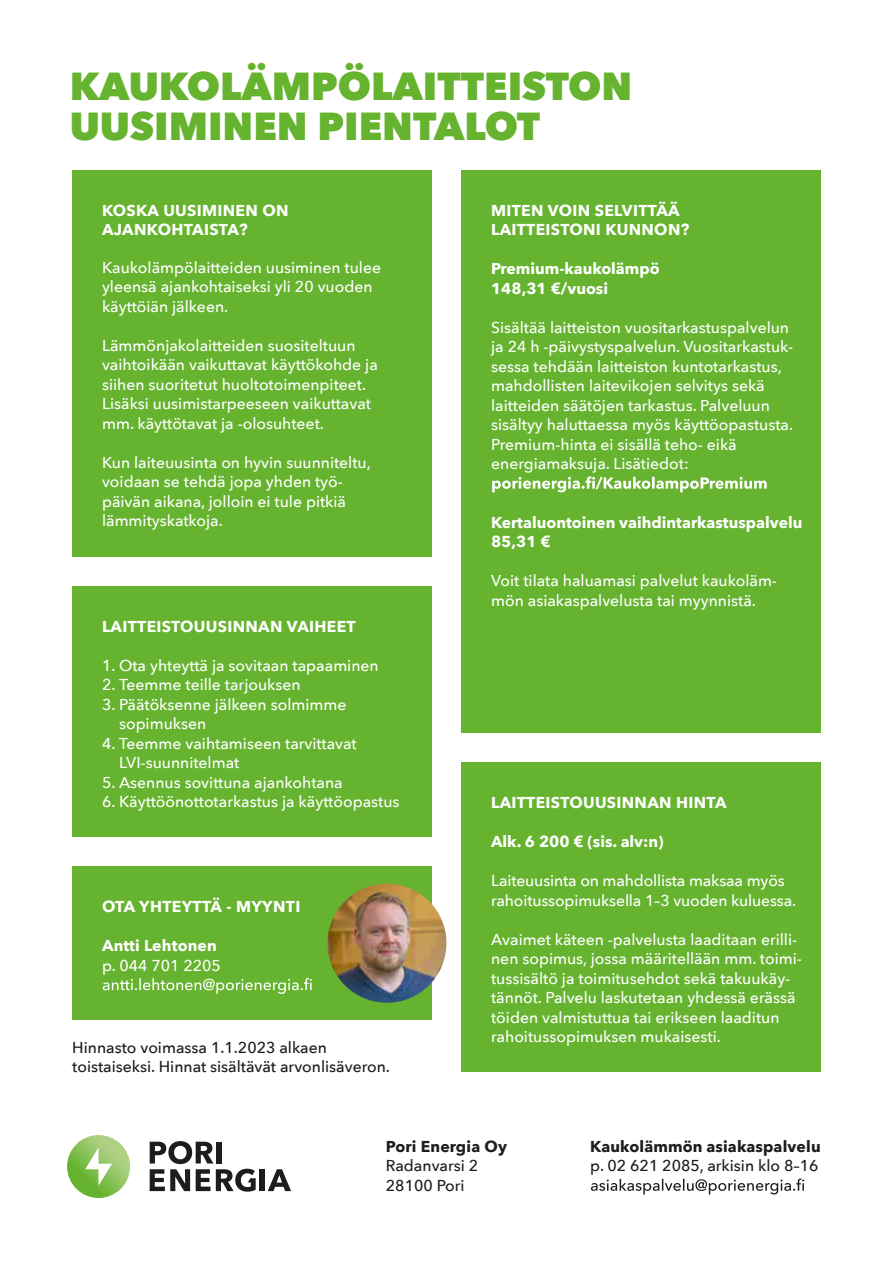
<style>
.page{position:relative;width:893px;height:1263px;background:#fff}
.page>*{position:absolute;margin:0;border:0;box-sizing:border-box;transform-origin:0 0}
.t1{font:800 39px/40.5px "Avenir Next";color:#65b32e}
.t2{font:500 15.75px/19.5px "Avenir Next";color:#fff}
.t3{font:700 15.75px/19.5px "Avenir Next";letter-spacing:.01em;color:#fff}
.t4{font:500 15.75px/19.5px "Avenir Next";color:#1d1d1b}
.t5{font:700 15.75px "Avenir Next";letter-spacing:.01em;color:#1d1d1b}
</style>
<div class="page">
<div style="left:461px;top:170px;width:360px;height:563px;background:#65b32e"></div>
<div style="left:72px;top:170px;width:360px;height:386px;background:#65b32e"></div>
<svg style="left:492px;top:476px;width:275px;height:16px"></svg>
<div style="left:72px;top:866px;width:360px;height:154px;background:#65b32e"></div>
<svg style="left:103px;top:978px;width:209px;height:16px"></svg>
<div style="left:72px;top:586px;width:360px;height:251px;background:#65b32e"></div>
<div style="left:461px;top:763px;width:360px;height:309px;background:#65b32e"></div>
<img style="left:327px;top:884px;width:119px;height:119px;border-radius:60px">
<svg style="left:591px;top:1178px;width:213px;height:16px"></svg>
<svg style="left:67px;top:1135px;width:63px;height:63px;background:#8ac25a"></svg>
<svg style="left:85px;top:1147px;width:27px;height:38px"></svg>
<svg style="left:150px;top:1141px;width:106px;height:51px"></svg>
<div style="left:260px;top:1169px;width:5px;height:22px;background:#1d1d1b"></div>
<svg style="left:268px;top:1169px;width:23px;height:22px"></svg>
<h1 class="t1" style="left:70px;top:66px;width:564px">KAUKOLÄMPÖLAITTEISTON<br>UUSIMINEN PIENTALOT</h1>
<p class="t3" style="left:102px;top:200px;width:188px;line-height:18.9px">KOSKA UUSIMINEN ON<br>AJANKOHTAISTA?</p>
<p class="t2" style="left:102px;top:257px;width:281px">Kaukolämpölaitteiden uusiminen tulee yleensä ajankohtaiseksi yli 20 vuoden käyttöiän jälkeen.</p>
<p class="t2" style="left:102px;top:335px;width:277px">Lämmönjakolaitteiden suositeltuun vaihtoikään vaikuttavat käyttökohde ja siihen suoritetut huoltotoimenpiteet.<br>Lisäksi uusimistarpeeseen vaikuttavat mm. käyttötavat ja -olosuhteet.</p>
<p class="t2" style="left:102px;top:452px;width:270px">Kun laiteuusinta on hyvin suunniteltu, voidaan se tehdä jopa yhden työ&shy;päivän aikana, jolloin ei tule pitkiä lämmityskatkoja.</p>
<p class="t3" style="left:491px;top:200px;width:200px">MITEN VOIN SELVITTÄÄ<br>LAITTEISTONI KUNNON?</p>
<p class="t3" style="left:491px;top:259px;width:170px">Premium-kaukolämpö<br>148,31 €/vuosi</p>
<p class="t2" style="left:491px;top:317px;width:304px">Sisältää laitteiston vuositarkastuspalvelun ja 24 h -päivystyspalvelun. Vuositarkastuk&shy;sessa tehdään laitteiston kuntotarkastus, mahdollisten laitevikojen selvitys sekä laitteiden säätöjen tarkastus. Palveluun sisältyy haluttaessa myös käyttöopastusta.<br>Premium-hinta ei sisällä teho- eikä energiamaksuja. Lisätiedot:</p>
<p class="t3" style="left:491px;top:512px;width:313px">Kertaluontoinen vaihdintarkastuspalvelu<br>85,31 €</p>
<p class="t2" style="left:491px;top:570px;width:287px">Voit tilata haluamasi palvelut kaukoläm&shy;mön asiakaspalvelusta tai myynnistä.</p>
<p class="t3" style="left:102px;top:616px;width:255px">LAITTEISTOUUSINNAN VAIHEET</p>
<p class="t2" style="left:102px;top:655px;width:278px">1. Ota yhteyttä ja sovitaan tapaaminen</p>
<p class="t2" style="left:102px;top:674px;width:200px">2. Teemme teille tarjouksen</p>
<p class="t2" style="left:119px;top:694px;width:229px;text-indent:-17px">3. Päätöksenne jälkeen solmimme sopimuksen</p>
<p class="t2" style="left:119px;top:733px;width:239px;text-indent:-17px">4. Teemme vaihtamiseen tarvittavat<br>LVI-suunnitelmat</p>
<p class="t2" style="left:102px;top:772px;width:242px">5. Asennus sovittuna ajankohtana</p>
<p class="t2" style="left:102px;top:791px;width:299px">6. Käyttöönottotarkastus ja käyttöopastus</p>
<p class="t3" style="left:491px;top:793px;width:237px">LAITTEISTOUUSINNAN HINTA</p>
<p class="t3" style="left:491px;top:832px;width:174px">Alk. 6 200 € (sis. alv:n)</p>
<p class="t2" style="left:491px;top:870px;width:307px">Laiteuusinta on mahdollista maksaa myös rahoitussopimuksella 1–3 vuoden kuluessa.</p>
<p class="t2" style="left:491px;top:929px;width:312px">Avaimet käteen -palvelusta laaditaan erilli&shy;nen sopimus, jossa määritellään mm. toimi&shy;tussisältö ja toimitusehdot sekä takuukäy&shy;tännöt. Palvelu laskutetaan yhdessä erässä töiden valmistuttua tai erikseen laaditun rahoitussopimuksen mukaisesti.</p>
<p class="t3" style="left:102px;top:896px;width:200px">OTA YHTEYTTÄ - MYYNTI</p>
<p class="t3" style="left:102px;top:935px;width:116px">Antti Lehtonen</p>
<p class="t2" style="left:102px;top:955px;width:120px">p. 044 701 2205</p>
<p class="t4" style="left:72px;top:1037px;width:319px">Hinnasto voimassa 1.1.2023 alkaen toistaiseksi. Hinnat sisältävät arvonlisäveron.</p>
<p class="t5" style="left:386px;top:1132px;width:123px">Pori Energia Oy</p>
<p class="t4" style="left:386px;top:1155px;width:94px">Radanvarsi 2<br>28100 Pori</p>
<p class="t5" style="left:590px;top:1132px;width:232px">Kaukolämmön asiakaspalvelu</p>
<p class="t4" style="left:590px;top:1155px;width:230px">p. 02 621 2085, arkisin klo 8–16</p>
</div>
